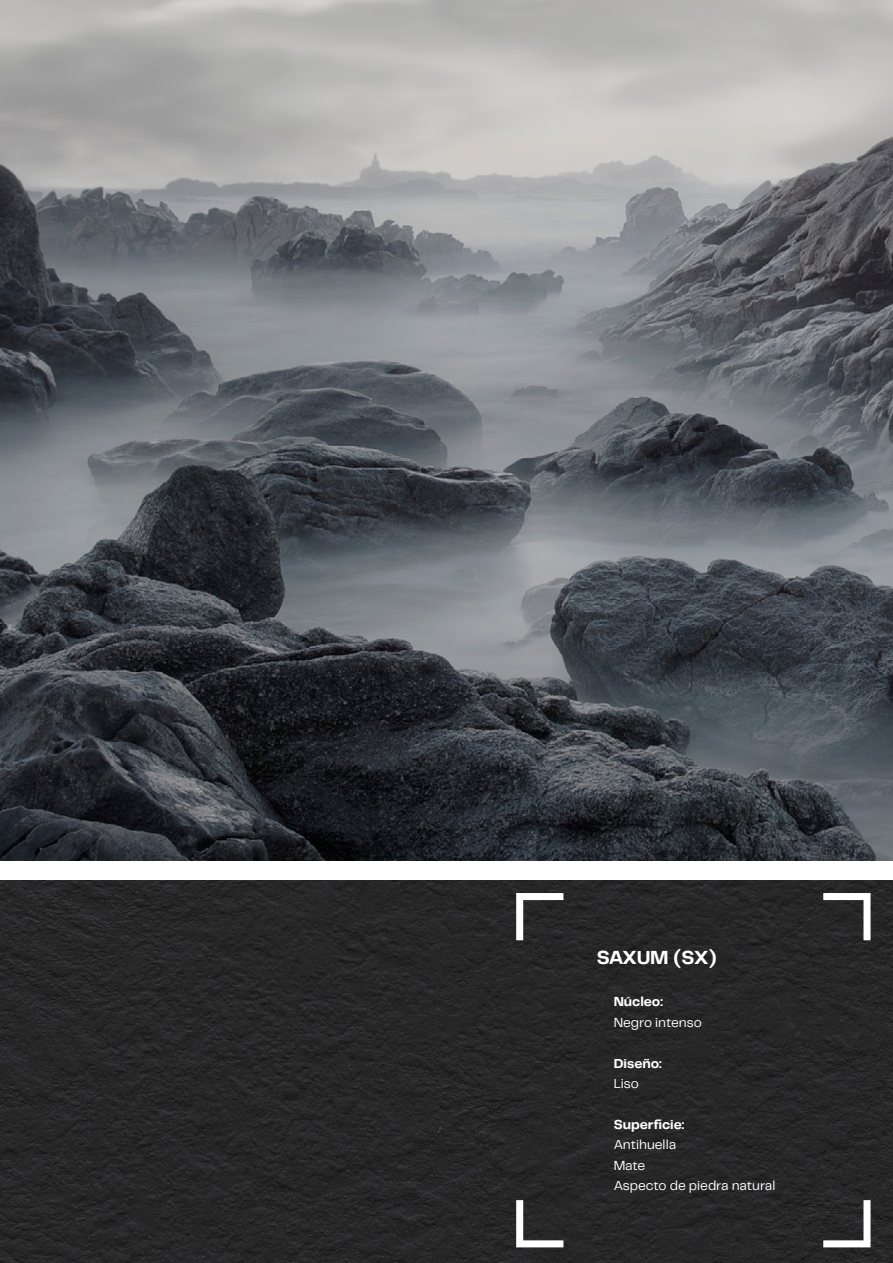
<style>
.page{position:relative;width:893px;height:1263px;background:#fff}
.page>*{position:absolute;margin:0;border:0;box-sizing:border-box;transform-origin:0 0}
.t1{font:700 19.5px "Telegraf";letter-spacing:-.04em;color:#fff}
.t2{font:13.5px/20.4px "Telegraf";letter-spacing:-.005em;color:#fff}
.t3{font:700 13.5px "Telegraf";letter-spacing:-.005em;color:#fff}
</style>
<div class="page">
<img style="left:0;top:880px;width:893px;height:383px">
<img style="left:0;top:0;width:893px;height:860px">
<svg style="left:823px;top:1200px;width:47px;height:47px"></svg>
<svg style="left:516px;top:1200px;width:47px;height:47px"></svg>
<svg style="left:823px;top:893px;width:47px;height:47px"></svg>
<svg style="left:516px;top:893px;width:47px;height:47px"></svg>
<h1 class="t1" style="left:597px;top:945px;width:121px">SAXUM (SX)</h1>
<p class="t3" style="left:614px;top:992px;width:51px">Núcleo:</p>
<p class="t2" style="left:614px;top:1011px;width:90px">Negro intenso</p>
<p class="t3" style="left:614px;top:1054px;width:50px">Diseño:</p>
<p class="t2" style="left:614px;top:1073px;width:27px">Liso</p>
<p class="t3" style="left:614px;top:1115px;width:72px">Superficie:</p>
<p class="t2" style="left:614px;top:1134px;width:163px">Antihuella<br>Mate<br>Aspecto de piedra natural</p>
</div>
